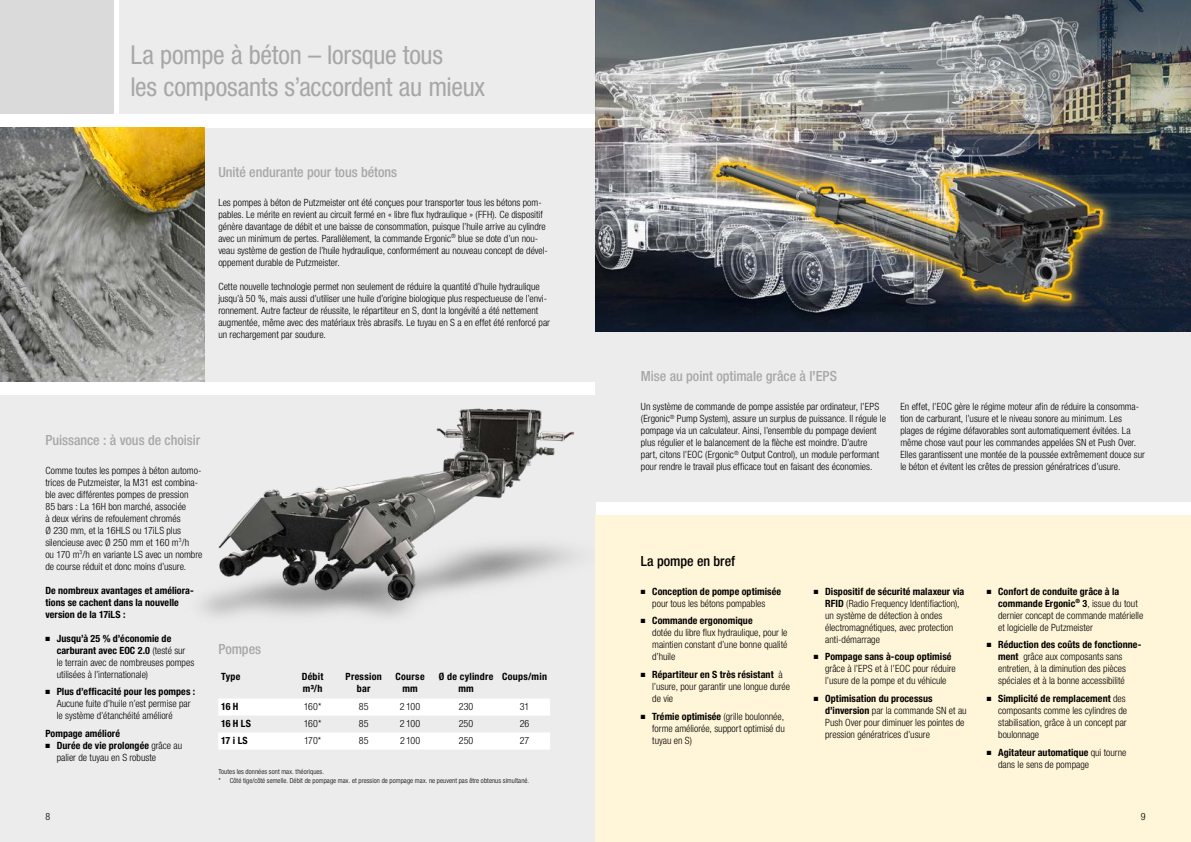
<style>
.page{position:relative;width:1191px;height:842px;background:#fff}
.page>*{position:absolute;margin:0;border:0;box-sizing:border-box;transform-origin:0 0}
.t1{font:condensed 26px/32.5px "Helvetica Neue LT Pro";letter-spacing:-.01em;color:#a7a7a8}
.t2{font:500 condensed 14px "Helvetica Neue LT Pro";letter-spacing:-.005em;color:#a7a7a8}
.t3{font:500 condensed 14px "Helvetica Neue LT Pro";letter-spacing:-.005em;color:#000}
.t4{font:300 condensed 10px/12px "Helvetica Neue LT Pro";color:#000}
.t5{font:700 condensed 10px/12px "Helvetica Neue LT Pro";letter-spacing:.005em;color:#000}
.t6{font:700 condensed 10px/12px "Helvetica Neue LT Pro";letter-spacing:.025em;color:#000;text-align:center}
.t7{font:700 condensed 10px/12px "Helvetica Neue LT Pro";letter-spacing:.03em;color:#000;text-align:center}
.t8{font:300 condensed 7px/9px "Helvetica Neue LT Pro";letter-spacing:.015em;color:#000}
.s1{font-weight:700}
.s2{font-weight:300}
</style>
<div class="page">
<div style="left:0;top:396px;width:595px;height:446px;background:#ececed"></div>
<div style="left:204px;top:128px;width:391px;height:253px;background:#ececed"></div>
<img style="left:160px;top:309px;width:492px;height:308px">
<div style="left:119px;top:0;width:476px;height:113px;background:#ececed"></div>
<div style="left:0;top:0;width:113px;height:113px;background:#dadada"></div>
<div style="left:595px;top:516px;width:596px;height:326px;background:#fff5d8"></div>
<div style="left:595px;top:332px;width:596px;height:170px;background:#ececed"></div>
<img style="left:595px;top:0;width:596px;height:332px">
<img style="left:0;top:128px;width:204px;height:253px">
<svg style="left:218px;top:699px;width:332px;height:50px"></svg>
<h1 class="t1" style="left:130px;top:38px;width:356px">La pompe à béton – lorsque tous<br>les composants s’accordent au mieux</h1>
<h2 class="t2" style="left:218px;top:164px;width:180px">Unité endurante pour tous bétons</h2>
<p class="t4" style="left:218px;top:196px;width:331px">Les pompes à béton de Putzmeister ont été conçues pour transporter tous les bétons pom&shy;pables. Le mérite en revient au circuit fermé en « libre flux hydraulique » (FFH). Ce dispositif génère davantage de débit et une baisse de consommation, puisque l’huile arrive au cylindre avec un minimum de pertes. Parallèlement, la commande Ergonic<sup>®</sup> blue se dote d’un nou&shy;veau système de gestion de l’huile hydraulique, conformément au nouveau concept de dével&shy;oppement durable de Putzmeister.</p>
<p class="t4" style="left:218px;top:280px;width:333px">Cette nouvelle technologie permet non seulement de réduire la quantité d’huile hydraulique jusqu’à 50 %, mais aussi d’utiliser une huile d’origine biologique plus respectueuse de l’envi&shy;ronnement. Autre facteur de réussite, le répartiteur en S, dont la longévité a été nettement augmentée, même avec des matériaux très abrasifs. Le tuyau en S a en effet été renforcé par un rechargement par soudure.</p>
<h2 class="t2" style="left:45px;top:432px;width:156px">Puissance : à vous de choisir</h2>
<p class="t4" style="left:45px;top:464px;width:158px">Comme toutes les pompes à béton automo&shy;trices de Putzmeister, la M31 est combina&shy;ble avec différentes pompes de pression<br>85 bars : La 16H bon marché, associée<br>à deux vérins de refoulement chromés<br>Ø 230 mm, et la 16HLS ou 17iLS plus silencieuse avec Ø 250 mm et 160 m<sup>3</sup>/h<br>ou 170 m<sup>3</sup>/h en variante LS avec un nombre de course réduit et donc moins d’usure.</p>
<p class="t5" style="left:45px;top:584px;width:150px">De nombreux avantages et améliora&shy;tions se cachent dans la nouvelle version de la 17iLS :</p>
<p class="t4" style="left:57px;top:632px;width:139px;text-indent:-11px">■ <span class="s1">Jusqu’à 25 % d’économie de carburant avec EOC 2.0</span> (testé sur<br>le terrain avec de nombreuses pompes utilisées à l’internationale)</p>
<p class="t4" style="left:57px;top:686px;width:140px;text-indent:-11px">■ <span class="s1">Plus d’efficacité pour les pompes :<br></span>Aucune fuite d’huile n’est permise par le système d’étanchéité amélioré</p>
<p class="t5" style="left:45px;top:727px;width:76px">Pompage amélioré</p>
<p class="t4" style="left:57px;top:739px;width:127px;text-indent:-11px">■ <span class="s1">Durée de vie prolongée</span> grâce au palier de tuyau en S robuste</p>
<h2 class="t2" style="left:218px;top:640px;width:44px">Pompes</h2>
<p class="t5" style="left:221px;top:670px;width:21px">Type</p>
<p class="t5" style="left:302px;top:670px;width:23px">Débit m3/h</p>
<p class="t6" style="left:345px;top:670px;width:38px">Pression bar</p>
<p class="t7" style="left:395px;top:670px;width:31px">Course mm</p>
<p class="t6" style="left:439px;top:670px;width:56px">Ø de cylindre mm</p>
<p class="t6" style="left:502px;top:670px;width:46px">Coups/min</p>
<p class="t5" style="left:221px;top:700px;width:19px">16 H</p>
<p class="t4" style="left:304px;top:700px;width:19px">160*</p>
<p class="t4" style="left:359px;top:700px;width:11px">85</p>
<p class="t4" style="left:400px;top:700px;width:22px">2100</p>
<p class="t4" style="left:459px;top:700px;width:16px">230</p>
<p class="t4" style="left:520px;top:700px;width:11px">31</p>
<p class="t5" style="left:221px;top:717px;width:31px">16 H LS</p>
<p class="t4" style="left:304px;top:717px;width:19px">160*</p>
<p class="t4" style="left:359px;top:717px;width:11px">85</p>
<p class="t4" style="left:400px;top:717px;width:22px">2100</p>
<p class="t4" style="left:459px;top:717px;width:16px">250</p>
<p class="t4" style="left:520px;top:717px;width:11px">26</p>
<p class="t5" style="left:221px;top:734px;width:28px">17 i LS</p>
<p class="t4" style="left:304px;top:734px;width:19px">170*</p>
<p class="t4" style="left:359px;top:734px;width:11px">85</p>
<p class="t4" style="left:400px;top:734px;width:22px">2100</p>
<p class="t4" style="left:459px;top:734px;width:16px">250</p>
<p class="t4" style="left:520px;top:734px;width:11px">27</p>
<p class="t8" style="left:218px;top:767px;width:312px">Toutes les données sont max. théoriques.<br>* Côté tige/côté semelle. Débit de pompage max. et pression de pompage max. ne peuvent pas être obtenus simultané.</p>
<h2 class="t2" style="left:641px;top:368px;width:197px">Mise au point optimale grâce à l<span class="s1">’</span>EPS</h2>
<p class="t4" style="left:641px;top:400px;width:247px">Un système de commande de pompe assistée par ordinateur, l’EPS (Ergonic<sup>®</sup> Pump System), assure un surplus de puissance. Il régule le pompage via un calculateur. Ainsi, l’ensemble du pompage devient plus régulier et le balancement de la flèche est moindre. D’autre part, citons l’EOC (Ergonic<sup>®</sup> Output Control), un module performant pour rendre le travail plus efficace tout en faisant des économies.</p>
<p class="t4" style="left:900px;top:400px;width:246px">En effet, l’EOC gère le régime moteur afin de réduire la consomma&shy;tion de carburant, l’usure et le niveau sonore au minimum. Les plages de régime défavorables sont automatiquement évitées. La même chose vaut pour les commandes appelées SN et Push Over.<br>Elles garantissent une montée de la poussée extrêmement douce sur le béton et évitent les crêtes de pression génératrices d’usure.</p>
<h2 class="t3" style="left:641px;top:552px;width:96px">La pompe en bref</h2>
<p class="t5" style="left:641px;top:585px;width:142px;text-align:center">■ Conception de pompe optimisée <span class="s2">pour tous les bétons pompables</span></p>
<p class="t4" style="left:652px;top:615px;width:137px;text-indent:-11px">■ <span class="s1">Commande ergonomique<br></span>dotée du libre flux hydraulique, pour le maintien constant d’une bonne qualité d’huile</p>
<p class="t4" style="left:652px;top:668px;width:139px;text-indent:-11px">■ <span class="s1">Répartiteur en S très résistant</span> à l’usure, pour garantir une longue durée de vie</p>
<p class="t4" style="left:652px;top:710px;width:134px;text-align:justify;text-indent:-11px">■ <span class="s1">Trémie optimisée</span> (grille boulonnée, forme améliorée, support optimisé du tuyau en S)</p>
<p class="t4" style="left:825px;top:585px;width:141px;text-indent:-11px">■ <span class="s1">Dispositif de sécurité malaxeur via RFID</span> (Radio Frequency Identifiaction), un système de détection à ondes électromagnétiques, avec protection anti-démarrage</p>
<p class="t4" style="left:825px;top:651px;width:132px;text-indent:-11px">■ <span class="s1">Pompage sans à-coup optimisé </span>grâce à l’EPS et à l’EOC pour réduire l’usure de la pompe et du véhicule</p>
<p class="t4" style="left:825px;top:692px;width:143px;text-indent:-11px">■ <span class="s1">Optimisation du processus d’inversion</span> par la commande SN et au Push Over pour diminuer les pointes de pression génératrices d’usure</p>
<p class="t4" style="left:998px;top:585px;width:147px;text-indent:-11px">■ <span class="s1">Confort de conduite grâce à la commande Ergonic</span><sup>®</sup> <span class="s1">3</span>, issue du tout dernier concept de commande matérielle et logicielle de Putzmeister</p>
<p class="t4" style="left:998px;top:639px;width:145px;text-indent:-11px">■ <span class="s1">Réduction des coûts de fonctionne&shy;ment</span> grâce aux composants sans entretien, à la diminution des pièces spéciales et à la bonne accessibilité</p>
<p class="t4" style="left:998px;top:692px;width:130px;text-indent:-11px">■ <span class="s1">Simplicité de remplacement</span> des composants comme les cylindres de stabilisation, grâce à un concept par boulonnage</p>
<p class="t4" style="left:998px;top:746px;width:130px;text-indent:-11px">■ <span class="s1">Agitateur automatique</span> qui tourne dans le sens de pompage</p>
<p class="t4" style="left:45px;top:810px;width:6px">8</p>
<p class="t4" style="left:1140px;top:810px;width:6px">9</p>
</div>
